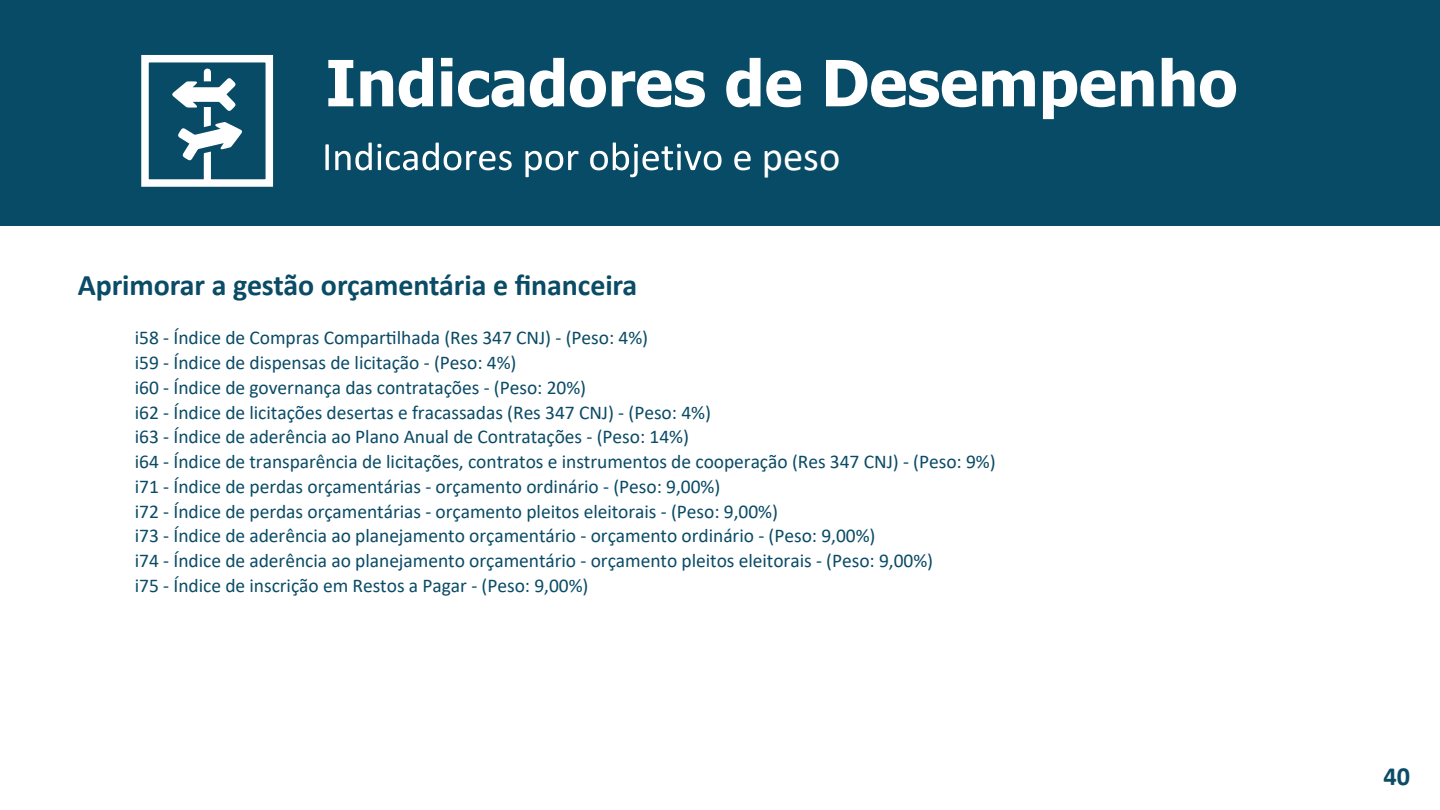
<style>
.page{position:relative;width:1440px;height:810px;background:#fff}
.page>*{position:absolute;margin:0;border:0;box-sizing:border-box;transform-origin:0 0}
.t1{font:700 63.75px "Tahoma";color:#fff}
.t2{font:40.5px "Calibri";color:#fff}
.t3{font:700 29.92px "Calibri";letter-spacing:-.005em;color:#0a4b66}
.t4{font:700 26.25px "Calibri";color:#0b4b66}
.t5{font:19.5px/24.8px "Calibri";letter-spacing:-.005em;color:#0a4b66}
</style>
<div class="page">
<div style="left:0;top:0;width:1440px;height:226px;background:#084b66"></div>
<div style="left:141px;top:55px;width:132px;height:132px;border:8px solid #fff"></div>
<svg style="left:172px;top:69px;width:71px;height:115px"></svg>
<svg style="left:325px;top:142px;width:426px;height:35px"></svg>
<h1 class="t1" style="left:325px;top:38px;width:914px">Indicadores de Desempenho</h1>
<h2 class="t2" style="left:762px;top:128px;width:80px">peso</h2>
<h3 class="t3" style="left:78px;top:264px;width:561px">Aprimorar a gestão orçamentária e financeira</h3>
<p class="t5" style="left:135px;top:325px;width:862px">i58 - Índice de Compras Compartilhada (Res 347 CNJ) - (Peso: 4%)<br>i59 - Índice de dispensas de licitação - (Peso: 4%)<br>i60 - Índice de governança das contratações - (Peso: 20%)<br>i62 - Índice de licitações desertas e fracassadas (Res 347 CNJ) - (Peso: 4%)<br>i63 - Índice de aderência ao Plano Anual de Contratações - (Peso: 14%)<br>i64 - Índice de transparência de licitações, contratos e instrumentos de cooperação (Res 347 CNJ) - (Peso: 9%) i71 - Índice de perdas orçamentárias - orçamento ordinário - (Peso: 9,00%)<br>i72 - Índice de perdas orçamentárias - orçamento pleitos eleitorais - (Peso: 9,00%)<br>i73 - Índice de aderência ao planejamento orçamentário - orçamento ordinário - (Peso: 9,00%)<br>i74 - Índice de aderência ao planejamento orçamentário - orçamento pleitos eleitorais - (Peso: 9,00%)<br>i75 - Índice de inscrição em Restos a Pagar - (Peso: 9,00%)</p>
<h3 class="t4" style="left:1383px;top:758px;width:28px">40</h3>
</div>
